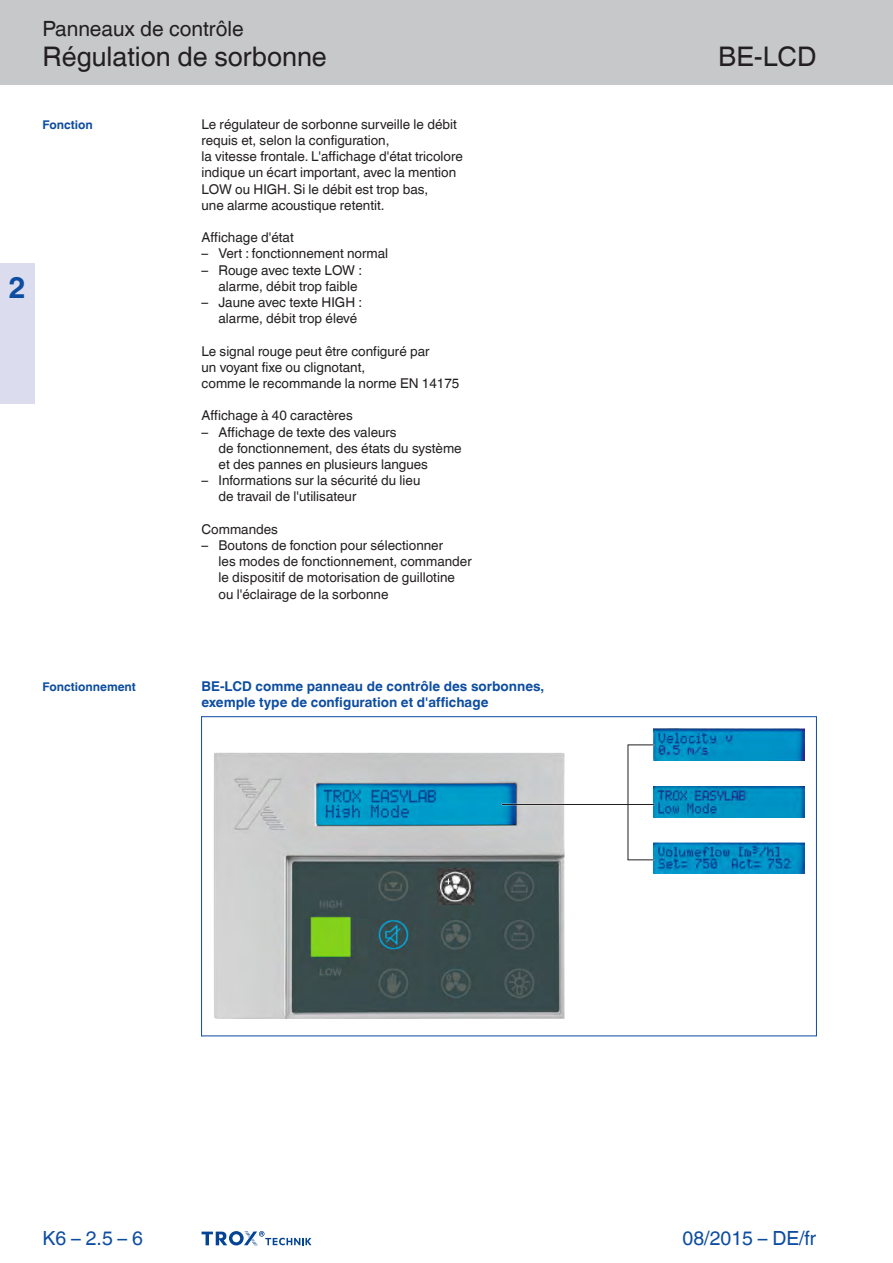
<style>
.page{position:relative;width:893px;height:1263px;background:#fff}
.page>*{position:absolute;margin:0;border:0;box-sizing:border-box;transform-origin:0 0}
.t1{font:700 30px "TROX Helvetica";color:#0d4da1}
.t2{font:27px "TROX Helvetica";color:#231f20}
.t3{font:21px "TROX Helvetica";color:#231f20}
.t4{font:19.5px "TROX Helvetica";color:#0d4da1}
.t5{font:13.5px/16.2px "TROX Helvetica";color:#231f20}
.t6{font:700 13.5px/16.2px "TROX Helvetica";color:#0d4da1}
.t7{font:700 12px "TROX Helvetica";color:#0d4da1}
</style>
<div class="page">
<div style="left:0;top:0;width:893px;height:85px;background:#c7c8ca"></div>
<div style="left:0;top:264px;width:34px;height:140px;background:#dbddef"></div>
<svg style="left:202px;top:1231px;width:110px;height:15px"></svg>
<img style="left:654px;top:729px;width:151px;height:31px">
<img style="left:653px;top:786px;width:152px;height:31px">
<img style="left:654px;top:842px;width:151px;height:31px">
<img style="left:214px;top:752px;width:351px;height:267px">
<img style="left:438px;top:868px;width:36px;height:36px">
<hr style="left:502px;top:804px;width:152px;height:1px;background:#231f20">
<svg style="left:628px;top:744px;width:26px;height:1px"></svg>
<svg style="left:629px;top:859px;width:25px;height:1px"></svg>
<hr style="left:628px;top:745px;width:1px;height:115px;background:#231f20">
<hr style="left:201px;top:716px;width:1px;height:320px;background:#0d4da1">
<hr style="left:816px;top:716px;width:1px;height:320px;background:#0d4da1">
<hr style="left:201px;top:716px;width:615px;height:1px;background:#0d4da1">
<hr style="left:201px;top:1035px;width:615px;height:1px;background:#0d4da1">
<h1 class="t1" style="left:8px;top:270px;width:19px">2</h1>
<h3 class="t3" style="left:43px;top:17px;width:203px">Panneaux de contrôle</h3>
<h2 class="t2" style="left:43px;top:41px;width:286px">Régulation de sorbonne</h2>
<p class="t7" style="left:43px;top:117px;width:52px">Fonction</p>
<p class="t5" style="left:202px;top:116px;width:263px">Le régulateur de sorbonne surveille le débit requis et, selon la configuration,<br>la vitesse frontale. L'affichage d'état tricolore indique un écart important, avec la mention LOW ou HIGH. Si le débit est trop bas,<br>une alarme acoustique retentit.</p>
<p class="t5" style="left:202px;top:229px;width:94px">Affichage d'état</p>
<p class="t5" style="left:202px;top:246px;width:188px">– Vert : fonctionnement normal</p>
<p class="t5" style="left:219px;top:262px;width:145px;text-indent:-17px">– Rouge avec texte LOW : alarme, débit trop faible</p>
<p class="t5" style="left:219px;top:294px;width:145px;text-indent:-17px">– Jaune avec texte HIGH : alarme, débit trop élevé</p>
<p class="t5" style="left:202px;top:343px;width:259px">Le signal rouge peut être configuré par<br>un voyant fixe ou clignotant,<br>comme le recommande la norme EN 14175</p>
<p class="t5" style="left:202px;top:408px;width:153px">Affichage à 40 caractères</p>
<p class="t5" style="left:219px;top:424px;width:245px;text-indent:-17px">– Affichage de texte des valeurs<br>de fonctionnement, des états du système et des pannes en plusieurs langues</p>
<p class="t5" style="left:219px;top:472px;width:203px;text-indent:-17px">– Informations sur la sécurité du lieu de travail de l'utilisateur</p>
<p class="t5" style="left:202px;top:521px;width:78px">Commandes</p>
<p class="t5" style="left:219px;top:537px;width:255px;text-indent:-17px">– Boutons de fonction pour sélectionner<br>les modes de fonctionnement, commander le dispositif de motorisation de guillotine ou l'éclairage de la sorbonne</p>
<p class="t7" style="left:43px;top:679px;width:95px">Fonctionnement</p>
<p class="t6" style="left:202px;top:678px;width:344px">BE-LCD comme panneau de contrôle des sorbonnes, exemple type de configuration et d'affichage</p>
<h2 class="t2" style="left:718px;top:41px;width:100px">BE-LCD</h2>
<h3 class="t4" style="left:43px;top:1227px;width:102px">K6 – 2.5 – 6</h3>
<h3 class="t4" style="left:683px;top:1227px;width:135px">08/2015 – DE/fr</h3>
</div>
